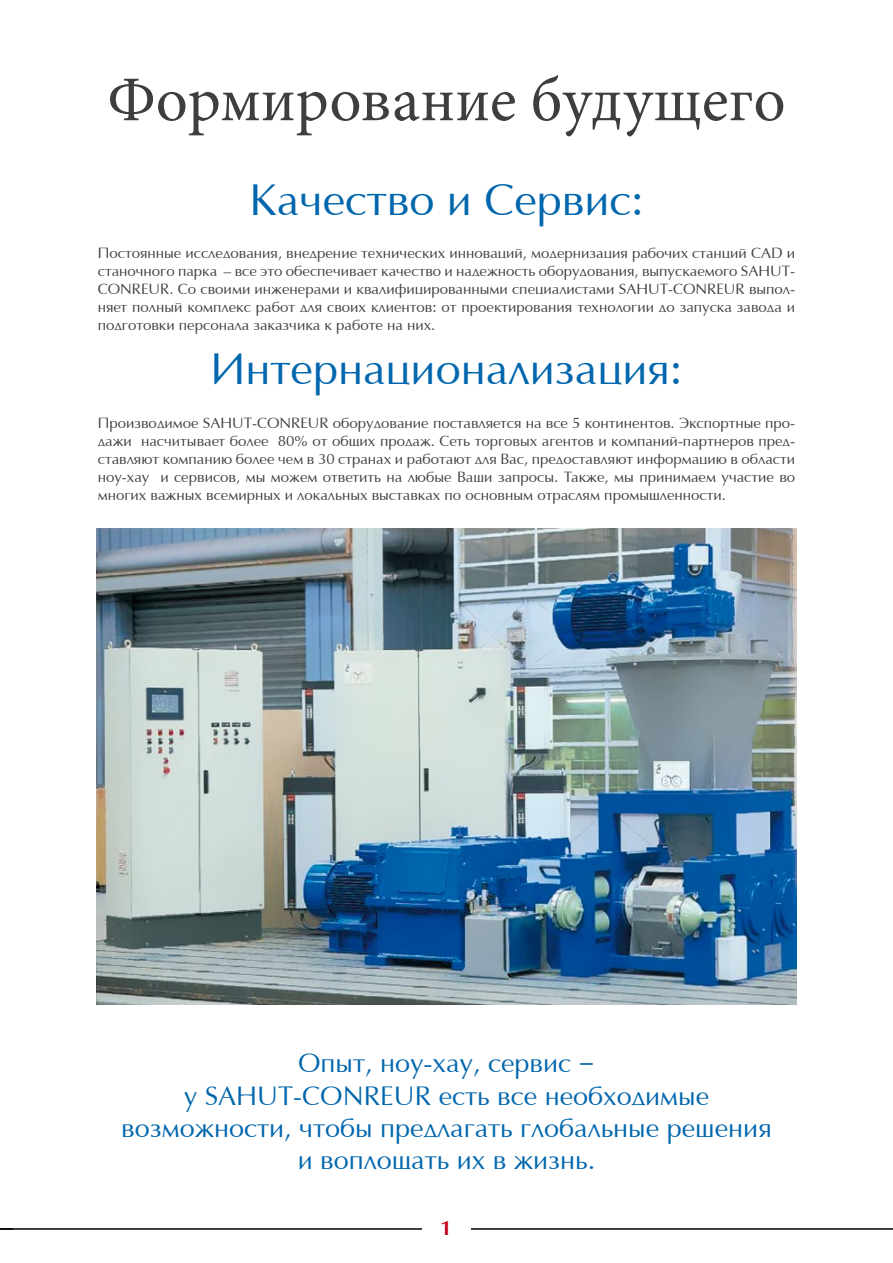
<style>
.page{position:relative;width:893px;height:1263px;background:#fff}
.page>*{position:absolute;margin:0;border:0;box-sizing:border-box;transform-origin:0 0}
.t1{font:63px "Minion Pro";color:#3e3d40}
.t2{font:45px "AG Opus";color:#0066ad}
.t3{font:27px/32.4px "AG Opus";color:#0066ad;text-align:center}
.t4{font:700 21px "AG Opus";color:#c00418}
.t5{font:15px/18px "AG Opus";color:#3e3d40;text-align:justify}
.s1{font-family:"Pluto Sans DPD Light"}
</style>
<div class="page">
<hr style="left:0;top:1228px;width:893px;height:2px;background:#000">
<div style="left:422px;top:1203px;width:49px;height:47px;background:#fff"></div>
<svg style="left:0;top:1228px;width:13px;height:2px"></svg>
<img style="left:96px;top:529px;width:701px;height:475px">
<h1 class="t1" style="left:107px;top:58px;width:680px">Формирование будущего</h1>
<h2 class="t2" style="left:249px;top:177px;width:396px">Качество и Сервис:</h2>
<p class="t5" style="left:98px;top:245px;width:699px">Постоянные исследования, внедрение технических инноваций, модернизация рабочих станций CAD и станочного парка – все это обеспечивает качество и надежность оборудования, выпускаемого SAHUT-CONREUR. Со своими инженерами и квалифицированными специалистами SAHUT-CONREUR выпол&shy;няет полный комплекс работ для своих клиентов: от проектирования технологии до запуска завода и подготовки персонала заказчика к работе на них.</p>
<h2 class="t2" style="left:211px;top:346px;width:473px">Интернационализация:</h2>
<p class="t5" style="left:98px;top:415px;width:699px">Производимое SAHUT-CONREUR оборудование поставляется на все 5 континентов. Экспортные про&shy;дажи насчитывает более 80% от общих продаж. Сеть торговых агентов и компаний-партнеров пред&shy;ставляют компанию более чем в 30 странах и работают для Вас, предоставляют информацию в области ноу-хау и сервисов, мы можем ответить на любые Ваши запросы. Также, мы принимаем участие во многих важных всемирных и локальных выставках по основным отраслям промышленности.</p>
<h3 class="t3" style="left:121px;top:1048px;width:652px">Опыт, ноу-хау, сервис <span class="s1">–<br></span>у SAHUT-CONREUR есть все необходимые возможности, чтобы предлагать глобальные решения и воплощать их в жизнь.</h3>
<h3 class="t4" style="left:441px;top:1216px;width:13px">1</h3>
</div>
